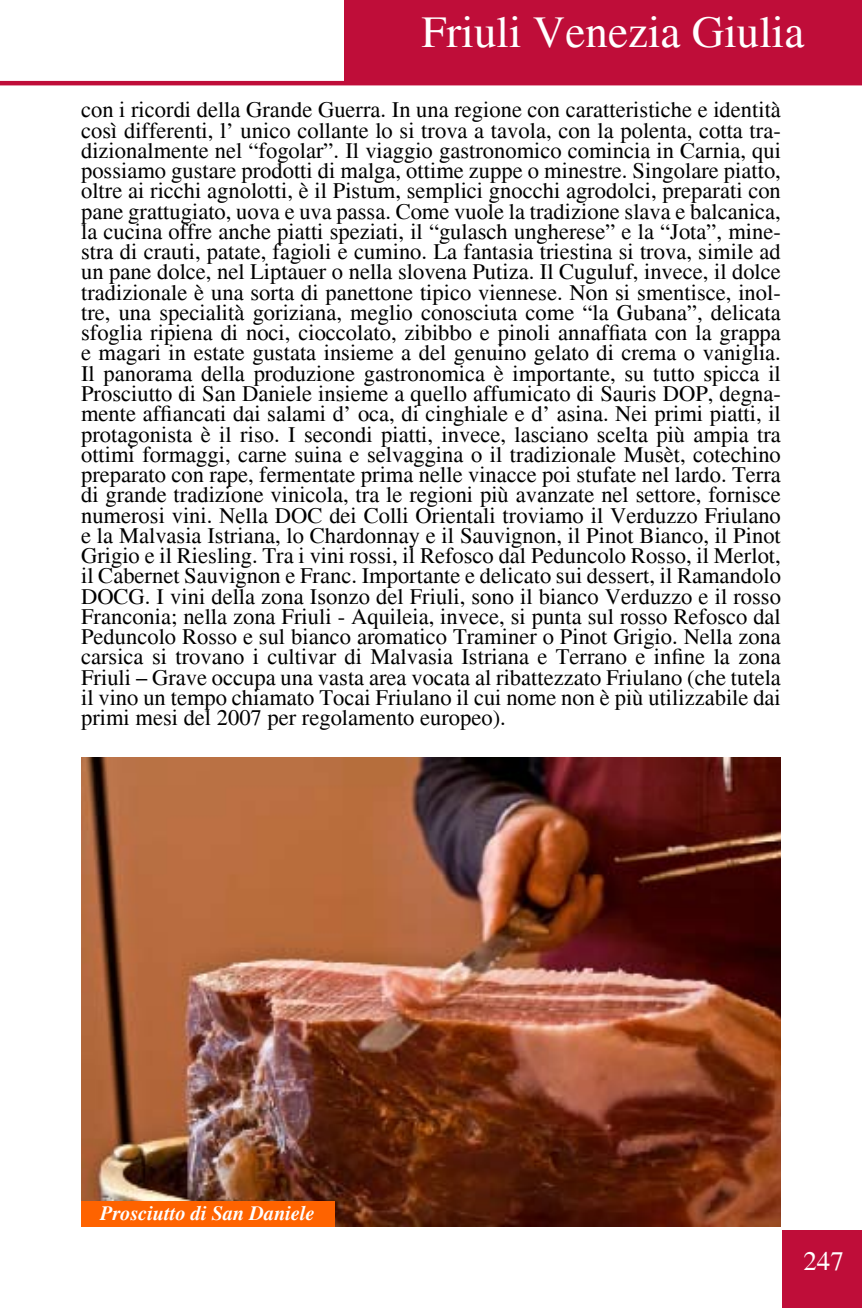
<style>
.page{position:relative;width:862px;height:1308px;background:#fff}
.page>*{position:absolute;margin:0;border:0;box-sizing:border-box;transform-origin:0 0}
.t1{font:45px "Times";color:#fff}
.t2{font:27px "Times";color:#fff}
.t3{font:22.5px/20.2px "Times";color:#000;text-align:justify}
.t4{font:italic 700 20.25px "Times";color:#fff}
</style>
<div class="page">
<div style="left:782px;top:1230px;width:79px;height:77px;background:#bf0d39"></div>
<div style="left:344px;top:0;width:517px;height:82px;background:#bf0d39"></div>
<hr style="left:0;top:81px;width:861px;height:4px;background:#bf0d39">
<img style="left:82px;top:757px;width:698px;height:469px">
<div style="left:81px;top:1201px;width:253px;height:25px;background:#fe6300"></div>
<h1 class="t1" style="left:421px;top:7px;width:384px">Friuli Venezia Giulia</h1>
<p class="t3" style="left:81px;top:100px;width:701px">con i ricordi della Grande Guerra. In una regione con caratteristiche e identità così differenti, l’ unico collante lo si trova a tavola, con la polenta, cotta tra&shy;dizionalmente nel “fogolar”. Il viaggio gastronomico comincia in Carnia, qui possiamo gustare prodotti di malga, ottime zuppe o minestre. Singolare piatto, oltre ai ricchi agnolotti, è il Pistum, semplici gnocchi agrodolci, preparati con pane grattugiato, uova e uva passa. Come vuole la tradizione slava e balcanica, la cucina offre anche piatti speziati, il “gulasch ungherese” e la “Jota”, mine&shy;stra di crauti, patate, fagioli e cumino. La fantasia triestina si trova, simile ad un pane dolce, nel Liptauer o nella slovena Putiza. Il Cuguluf, invece, il dolce tradizionale è una sorta di panettone tipico viennese. Non si smentisce, inol&shy;tre, una specialità goriziana, meglio conosciuta come “la Gubana”, delicata sfoglia ripiena di noci, cioccolato, zibibbo e pinoli annaffiata con la grappa e magari in estate gustata insieme a del genuino gelato di crema o vaniglia.<br>Il panorama della produzione gastronomica è importante, su tutto spicca il Prosciutto di San Daniele insieme a quello affumicato di Sauris DOP, degna&shy;mente affiancati dai salami d’ oca, di cinghiale e d’ asina. Nei primi piatti, il protagonista è il riso. I secondi piatti, invece, lasciano scelta più ampia tra ottimi formaggi, carne suina e selvaggina o il tradizionale Musèt, cotechino preparato con rape, fermentate prima nelle vinacce poi stufate nel lardo. Terra di grande tradizione vinicola, tra le regioni più avanzate nel settore, fornisce numerosi vini. Nella DOC dei Colli Orientali troviamo il Verduzzo Friulano e la Malvasia Istriana, lo Chardonnay e il Sauvignon, il Pinot Bianco, il Pinot Grigio e il Riesling. Tra i vini rossi, il Refosco dal Peduncolo Rosso, il Merlot, il Cabernet Sauvignon e Franc. Importante e delicato sui dessert, il Ramandolo DOCG. I vini della zona Isonzo del Friuli, sono il bianco Verduzzo e il rosso Franconia; nella zona Friuli - Aquileia, invece, si punta sul rosso Refosco dal Peduncolo Rosso e sul bianco aromatico Traminer o Pinot Grigio. Nella zona carsica si trovano i cultivar di Malvasia Istriana e Terrano e infine la zona Friuli – Grave occupa una vasta area vocata al ribattezzato Friulano (che tutela il vino un tempo chiamato Tocai Friulano il cui nome non è più utilizzabile dai primi mesi del 2007 per regolamento europeo).</p>
<p class="t4" style="left:100px;top:1201px;width:216px">Prosciutto di San Daniele</p>
<p class="t2" style="left:802px;top:1245px;width:42px">247</p>
</div>
